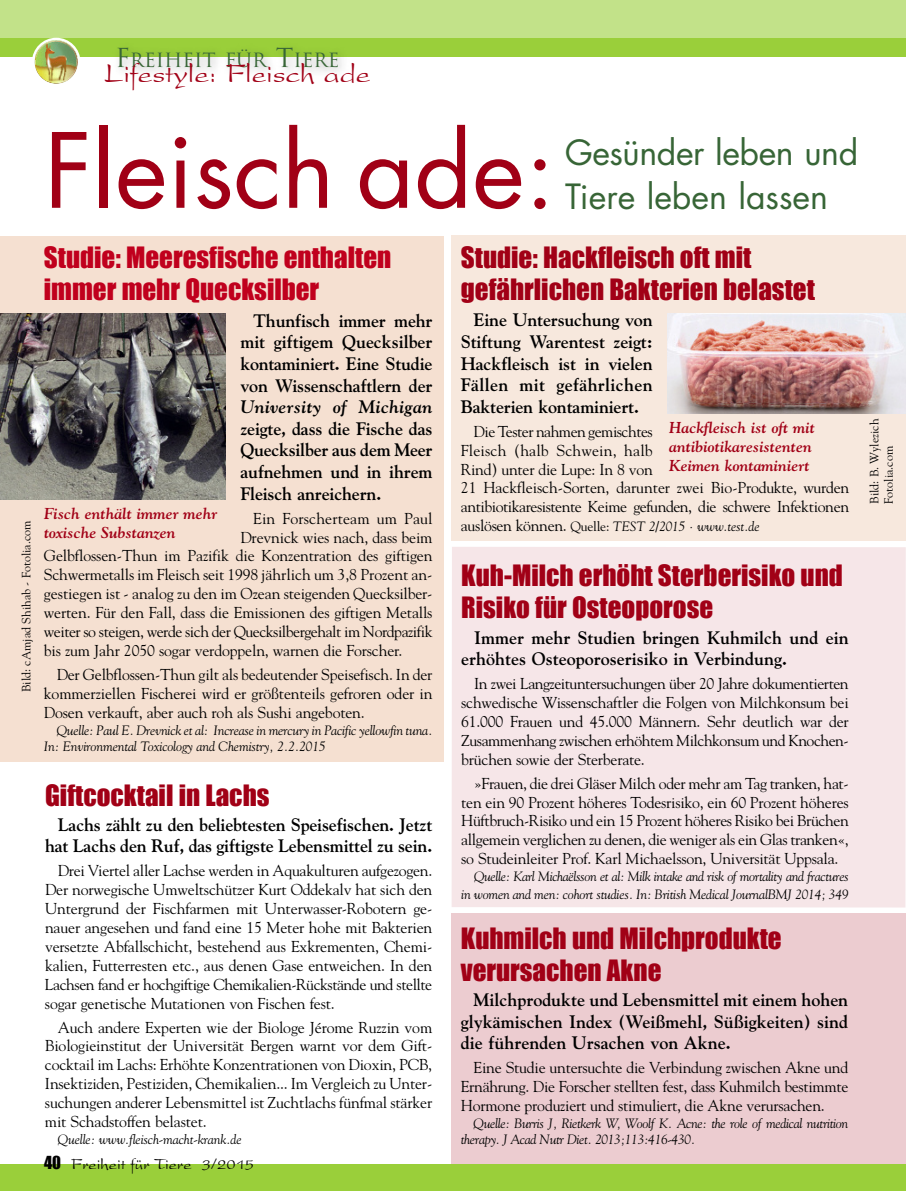
<style>
.page{position:relative;width:906px;height:1191px;background:#fff}
.page>*{position:absolute;margin:0;border:0;box-sizing:border-box;transform-origin:0 0}
.t1{font:100.5px "Futura";color:#a10016}
.t2{font:33.9px/44.5px "Futura";letter-spacing:-.01em;color:#376536}
.t3{font:29.1px "President Plain";color:#a10016}
.t4{font:27px/32.4px "Impact";color:#a10016}
.t5{font:27px/32.4px "Impact";color:#c0001d}
.t6{font:19.2px "Trajan";color:#376536}
.t7{font:700 18px/21.6px "Goudy";letter-spacing:-.01em;color:#000;text-align:justify}
.t8{font:italic 700 18px "Goudy";letter-spacing:.015em;color:#000}
.t9{font:16.5px "President Plain";color:#000}
.t10{font:15.75px/18.9px "Goudy";letter-spacing:-.01em;color:#000;text-align:justify}
.t11{font:italic 700 15.75px/18.9px "Goudy";color:#a10016}
.t12{font:15.75px "Goudy";letter-spacing:-.03em;color:#000}
.t13{font:15.75px "Goudy";letter-spacing:.01em;color:#000}
.t14{font:italic 13.5px/16.2px "Goudy";letter-spacing:-.015em;color:#000}
.t15{font:12px/14.4px "Goudy";color:#000}
.s1{font-size:25.5px}
.s2{font-family:"Impact"}
.s3{font-style:normal;font-size:15.75px}
.s4{font-style:normal}
</style>
<div class="page">
<div style="left:452px;top:913px;width:454px;height:278px;background:#ecccd0"></div>
<hr style="left:905px;top:15px;width:1px;height:705px;background:#f7e8dd">
<div style="left:451px;top:547px;width:454px;height:360px;background:#f6e6e8"></div>
<div style="left:0;top:236px;width:444px;height:525px;background:#f5e0d1"></div>
<div style="left:0;top:1164px;width:906px;height:27px;background:#9acf3a"></div>
<div style="left:0;top:0;width:906px;height:41px;background:#c2e289"></div>
<div style="left:0;top:38px;width:906px;height:19px;background:#9acf3a"></div>
<img style="left:32px;top:38px;width:48px;height:46px">
<div style="left:452px;top:235px;width:454px;height:306px;background:#f7e8dd"></div>
<img style="left:0;top:314px;width:225px;height:186px">
<img style="left:668px;top:314px;width:238px;height:99px">
<p class="t6" style="left:115px;top:49px;width:226px"><span class="s1">F</span>REIHEIT FÜR <span class="s1">T</span>IERE</p>
<h3 class="t3" style="left:104px;top:62px;width:268px">Lifestyle: Fleisch ade</h3>
<h1 class="t1" style="left:44px;top:125px;width:512px">Fleisch ade:</h1>
<h2 class="t2" style="left:565px;top:133px;width:295px">Gesünder leben und<br>Tiere leben lassen</h2>
<p class="t15" style="left:19px;top:692px;width:173px;rotate:-90deg">Bild: cAmjad Shihab - Fotolia.com</p>
<h3 class="t5" style="left:44px;top:241px;width:349px">Studie: Meeresfische enthalten immer mehr Quecksilber</h3>
<p class="t7" style="left:240px;top:310px;width:194px;text-indent:13px">Thunfisch immer mehr mit giftigem Quecksilber kontaminiert. Eine Studie von Wissenschaftlern der</p>
<p class="t8" style="left:240px;top:396px;width:194px">University of Michigan</p>
<p class="t7" style="left:240px;top:418px;width:194px">zeigte, dass die Fische das Quecksilber aus dem Meer aufnehmen und in ihrem Fleisch anreichern.</p>
<p class="t13" style="left:253px;top:509px;width:181px">Ein Forscherteam um Paul</p>
<p class="t10" style="left:240px;top:527px;width:194px">Drevnick wies nach, dass beim</p>
<p class="t10" style="left:44px;top:546px;width:390px">Gelbflossen-Thun im Pazifik die Konzentration des giftigen</p>
<p class="t10" style="left:44px;top:565px;width:390px">Schwermetalls im Fleisch seit 1998 jährlich um 3,8 Prozent an-</p>
<p class="t10" style="left:44px;top:584px;width:390px">gestiegen ist - analog zu den im Ozean steigenden Quecksilber-</p>
<p class="t10" style="left:44px;top:603px;width:390px">werten. Für den Fall, dass die Emissionen des giftigen Metalls</p>
<p class="t12" style="left:44px;top:622px;width:390px">weiter so steigen, werde sich der Quecksilbergehalt im Nordpazifik</p>
<p class="t10" style="left:44px;top:641px;width:360px">bis zum Jahr 2050 sogar verdoppeln, warnen die Forscher.</p>
<p class="t10" style="left:44px;top:665px;width:390px;text-indent:13px">Der Gelbflossen-Thun gilt als bedeutender Speisefisch. In der kommerziellen Fischerei wird er größtenteils gefroren oder in Dosen verkauft, aber auch roh als Sushi angeboten.</p>
<p class="t14" style="left:44px;top:722px;width:390px;text-indent:13px">Quelle: Paul E. Drevnick et al: Increase in mercury in Pacific yellowfin tuna.<br>In: Environmental Toxicology and Chemistry, 2.2.2015</p>
<p class="t11" style="left:44px;top:504px;width:175px">Fisch enthält immer mehr toxische Substanzen</p>
<h3 class="t4" style="left:45px;top:778px;width:226px">Giftcocktail in Lachs</h3>
<p class="t7" style="left:45px;top:813px;width:389px;text-align:right">Lachs zählt zu den beliebtesten Speisefischen. Jetzt hat Lachs den Ruf, das giftigste Lebensmittel zu sein.</p>
<p class="t10" style="left:45px;top:861px;width:389px;text-indent:13px">Drei Viertel aller Lachse werden in Aquakulturen aufgezogen.<br>Der norwegische Umweltschützer Kurt Oddekalv hat sich den Untergrund der Fischfarmen mit Unterwasser-Robotern ge&shy;nauer angesehen und fand eine 15 Meter hohe mit Bakterien versetzte Abfallschicht, bestehend aus Exkrementen, Chemi&shy;kalien, Futterresten etc., aus denen Gase entweichen. In den Lachsen fand er hochgiftige Chemikalien-Rückstände und stellte sogar genetische Mutationen von Fischen fest.</p>
<p class="t10" style="left:45px;top:1017px;width:389px;text-indent:13px">Auch andere Experten wie der Biologe Jérome Ruzzin vom Biologieinstitut der Universität Bergen warnt vor dem Gift&shy;cocktail im Lachs: Erhöhte Konzentrationen von Dioxin, PCB, Insektiziden, Pestiziden, Chemikalien... Im Vergleich zu Unter&shy;suchungen anderer Lebensmittel ist Zuchtlachs fünfmal stärker mit Schadstoffen belastet.</p>
<p class="t14" style="left:58px;top:1131px;width:185px">Quelle: www.fleisch-macht-krank.de</p>
<p class="t9" style="left:44px;top:1158px;width:211px"><span class="s2">40</span> Freiheit für Tiere 3/2015</p>
<h3 class="t4" style="left:461px;top:241px;width:355px">Studie: Hackfleisch oft mit gefährlichen Bakterien belastet</h3>
<p class="t7" style="left:461px;top:309px;width:193px;text-indent:13px">Eine Untersuchung von Stiftung Warentest zeigt:<br>Hackfleisch ist in vielen Fällen mit gefährlichen Bakterien kontaminiert.</p>
<p class="t10" style="left:461px;top:422px;width:390px;text-align:left;text-indent:13px">Die Tester nahmen gemischtes<br>Fleisch (halb Schwein, halb<br>Rind) unter die Lupe: In 8 von<br>21 Hackfleisch-Sorten, darunter zwei Bio-Produkte, wurden antibiotikaresistente Keime gefunden, die schwere Infektionen</p>
<p class="t14" style="left:461px;top:518px;width:300px"><span class="s3">auslösen können.</span> <span class="s4">Quelle:</span> TEST 2/2015 · www.test.de</p>
<p class="t11" style="left:669px;top:418px;width:147px">Hackfleisch ist oft mit antibiotikaresistenten<br>Keimen kontaminiert</p>
<h3 class="t4" style="left:461px;top:559px;width:383px">Kuh-Milch erhöht Sterberisiko und<br>Risiko für Osteoporose</h3>
<p class="t7" style="left:461px;top:626px;width:389px;text-indent:13px">Immer mehr Studien bringen Kuhmilch und ein erhöhtes Osteoporoserisiko in Verbindung.</p>
<p class="t10" style="left:461px;top:674px;width:389px;text-indent:13px">In zwei Langzeituntersuchungen über 20 Jahre dokumentierten schwedische Wissenschaftler die Folgen von Milchkonsum bei 61.000 Frauen und 45.000 Männern. Sehr deutlich war der Zusammenhang zwischen erhöhtem Milchkonsum und Knochen&shy;brüchen sowie der Sterberate.</p>
<p class="t10" style="left:461px;top:773px;width:389px;text-indent:13px">»Frauen, die drei Gläser Milch oder mehr am Tag tranken, hat&shy;ten ein 90 Prozent höheres Todesrisiko, ein 60 Prozent höheres Hüftbruch-Risiko und ein 15 Prozent höheres Risiko bei Brüchen allgemein verglichen zu denen, die weniger als ein Glas tranken«, so Studeinleiter Prof. Karl Michaelsson, Universität Uppsala.</p>
<p class="t14" style="left:461px;top:868px;width:389px;line-height:17.9px;text-align:right">Quelle: Karl Michaëlsson et al: Milk intake and risk of mortality and fractures in women and men: cohort studies. In: British Medical JournalBMJ 2014; 349</p>
<h3 class="t4" style="left:461px;top:921px;width:322px">Kuhmilch und Milchprodukte verursachen Akne</h3>
<p class="t7" style="left:461px;top:989px;width:389px;text-indent:13px">Milchprodukte und Lebensmittel mit einem hohen glykämischen Index (Weißmehl, Süßigkeiten) sind die führenden Ursachen von Akne.</p>
<p class="t10" style="left:461px;top:1058px;width:389px;text-indent:13px">Eine Studie untersuchte die Verbindung zwischen Akne und Ernährung. Die Forscher stellten fest, dass Kuhmilch bestimmte Hormone produziert und stimuliert, die Akne verursachen.</p>
<p class="t14" style="left:461px;top:1115px;width:389px;text-indent:13px">Quelle: Burris J, Rietkerk W, Woolf K. Acne: the role of medical nutrition therapy. J Acad Nutr Diet. 2013;113:416-430.</p>
<p class="t15" style="left:867px;top:503px;width:86px;rotate:-90deg">Bild: B. Wylezich<br>Fotolia.com</p>
</div>
